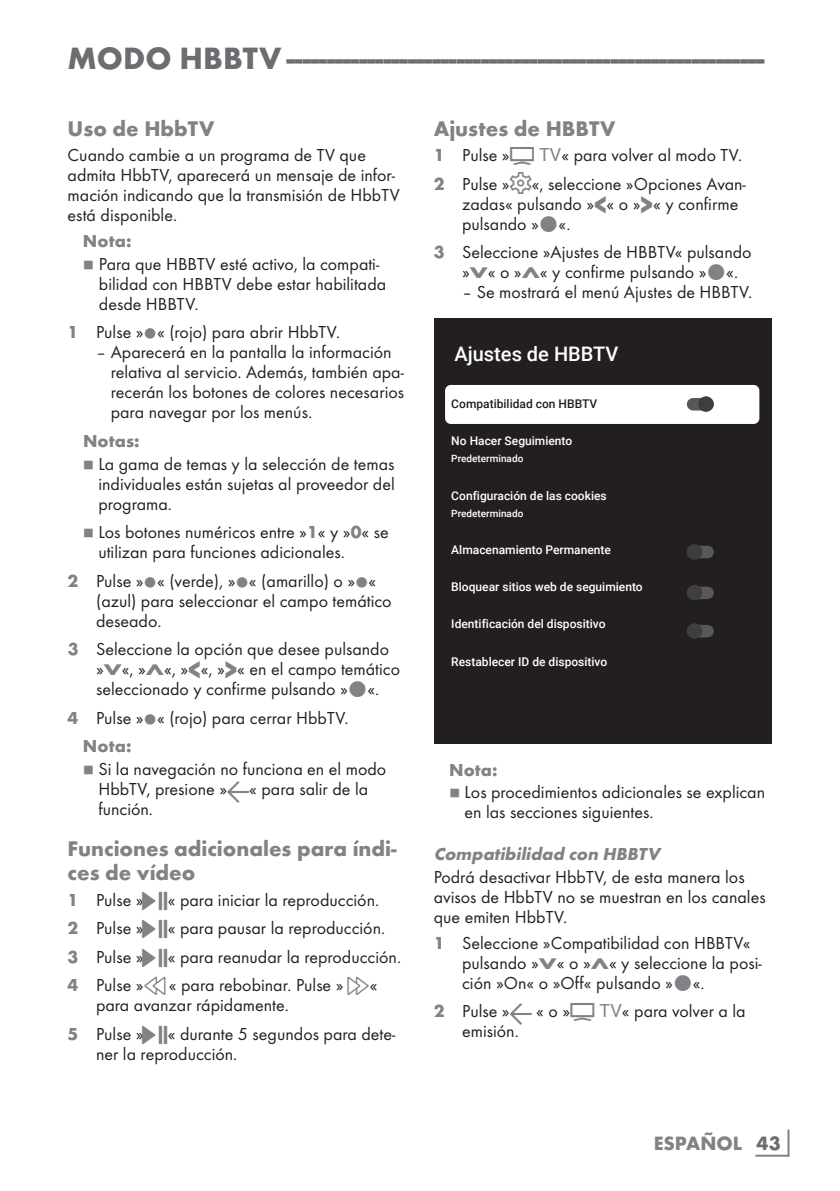
<style>
.page{position:relative;width:840px;height:1191px;background:#fff}
.page>*{position:absolute;margin:0;border:0;box-sizing:border-box;transform-origin:0 0}
.t1{font:700 32px "Futura TOT";color:#6c6d70}
.t2{font:700 22px/24px "Futura TOT";color:#808285}
.t3{font:500 20px "Roboto";color:#fff}
.t4{font:700 20px "Futura TOT";color:#808285}
.t5{font:18px/20px "Futura TOT Boo";color:#231f20}
.t6{font:italic 700 18px "Futura TOT";color:#808285}
.t7{font:700 18px "Futura TOT";letter-spacing:.005em;color:#808285}
.t8{font:500 12px "Roboto";color:#fff}
.t9{font:500 12px "Roboto";color:#231f20}
.t10{font:500 10px "Roboto";color:#fff}
.t11{font:8px "Grund Son Se";color:#808285}
.s1{font-family:"Futura TOT";font-weight:700;color:#808285}
.s2{color:#808285}
.s3{font-family:"Futura TOT";font-weight:700;font-size:16px;color:#808285}
.s4{font-family:"Futura TOT";font-weight:700;font-size:27.2px;color:#808285}
.s5{font-family:"Arcelik TS9 Android";font-size:24px;color:#808285}
.s6{font-family:"Arcelik TS9 Android";font-size:20px;color:#808285}
.s7{font-family:"Arcelik TS9 Android";font-size:32px;color:#808285}
.s8{font-family:"Roboto";color:#808285}
.s9{color:#6c6d70}
</style>
<div class="page">
<hr style="left:787px;top:1129px;width:2px;height:27px;background:#808285">
<hr style="left:755px;top:1154px;width:33px;height:2px;background:#808285">
<div style="left:433px;top:318px;width:338px;height:425px;background:#231f20"></div>
<div style="left:445px;top:385px;width:314px;height:39px;background:#fff;border-radius:6px"></div>
<div style="left:686px;top:398px;width:27px;height:12px;background:#57585a;border-radius:6px"></div>
<div style="left:697px;top:396px;width:16px;height:16px;background:#3e3e3f;border-radius:50%"></div>
<div style="left:686px;top:625px;width:27px;height:12px;background:#57585a;border-radius:6px"></div>
<div style="left:686px;top:623px;width:16px;height:16px;background:#3e3e3f;border-radius:50%"></div>
<div style="left:686px;top:586px;width:27px;height:13px;background:#57585a;border-radius:6px"></div>
<div style="left:686px;top:585px;width:16px;height:15px;background:#3e3e3f;border-radius:50%"></div>
<div style="left:686px;top:546px;width:27px;height:12px;background:#57585a;border-radius:6px"></div>
<div style="left:686px;top:544px;width:16px;height:15px;background:#3e3e3f;border-radius:50%"></div>
<h1 class="t1" style="left:68px;top:39px;width:698px">MODO HBBTV------------------------------------------------------------</h1>
<p class="t2" style="left:68px;top:116px;width:148px">Uso de HbbTV</p>
<p class="t5" style="left:68px;top:145px;width:333px">Cuando cambie a un programa de TV que admita HbbTV, aparecerá un mensaje de infor&shy;mación indicando que la transmisión de HbbTV está disponible.</p>
<p class="t7" style="left:83px;top:230px;width:50px">Nota:</p>
<p class="t11" style="left:83px;top:260px;width:13px">7</p>
<p class="t5" style="left:99px;top:254px;width:289px">Para que HBBTV esté activo, la compati&shy;bilidad con HBBTV debe estar habilitada desde HBBTV.</p>
<p class="t5" style="left:68px;top:322px;width:274px"><span class="s1">1</span> Pulse »<span class="s2">●</span>« (rojo) para abrir HbbTV.</p>
<p class="t5" style="left:111px;top:342px;width:295px;text-indent:-15px">– Aparecerá en la pantalla la información relativa al servicio. Además, también apa&shy;recerán los botones de colores necesarios para navegar por los menús.</p>
<p class="t7" style="left:83px;top:430px;width:58px">Notas:</p>
<p class="t11" style="left:83px;top:460px;width:13px">7</p>
<p class="t5" style="left:98px;top:453px;width:298px;text-align:justify">La gama de temas y la selección de temas individuales están sujetas al proveedor del programa.</p>
<p class="t11" style="left:83px;top:529px;width:13px">7</p>
<p class="t5" style="left:98px;top:522px;width:292px">Los botones numéricos entre »<span class="s1">1</span>« y »<span class="s1">0</span>« se utilizan para funciones adicionales.</p>
<p class="t5" style="left:96px;top:570px;width:297px;text-indent:-28px"><span class="s1">2</span> Pulse »<span class="s2">●</span>« (verde), »<span class="s2">●</span>« (amarillo) o »<span class="s2">●</span>« (azul) para seleccionar el campo temático deseado.</p>
<p class="t5" style="left:96px;top:639px;width:305px;text-indent:-28px"><span class="s1">3</span> Seleccione la opción que desee pulsando »<span class="s3">V</span>«, »<span class="s3">Λ</span>«, »<span class="s4">&lt;</span>«, »<span class="s4">&gt;</span>« en el campo temático seleccionado y confirme pulsando » «.</p>
<p class="t5" style="left:68px;top:707px;width:282px"><span class="s1">4</span> Pulse »<span class="s2">●</span>« (rojo) para cerrar HbbTV.</p>
<p class="t7" style="left:83px;top:735px;width:50px">Nota:</p>
<p class="t11" style="left:83px;top:766px;width:13px">7</p>
<p class="t5" style="left:98px;top:759px;width:289px">Si la navegación no funciona en el modo<br>HbbTV, presione »<span class="s5">A</span>« para salir de la función.</p>
<p class="t2" style="left:68px;top:836px;width:330px">Funciones adicionales para índi&shy;ces de vídeo</p>
<p class="t5" style="left:68px;top:885px;width:335px;line-height:28.6px"><span class="s1">1</span> Pulse » <span class="s6">W</span> « para iniciar la reproducción.<br><span class="s1">2</span> Pulse » <span class="s6">W</span> « para pausar la reproducción.<br><span class="s1">3</span> Pulse » <span class="s6">W</span> « para reanudar la reproducción.<br><span class="s1">4</span> Pulse » <span class="s6">U</span> « para rebobinar. Pulse » <span class="s6">V</span> «</p>
<p class="t5" style="left:68px;top:991px;width:329px;line-height:28.6px;text-indent:28px">para avanzar rápidamente.<br><span class="s1">5</span> Pulse » <span class="s6">W</span> « durante 5 segundos para dete-</p>
<p class="t5" style="left:96px;top:1043px;width:143px">ner la reproducción.</p>
<p class="t2" style="left:433px;top:116px;width:183px">Ajustes de HBBTV</p>
<p class="t5" style="left:433px;top:141px;width:313px;line-height:28.6px"><span class="s1">1</span> Pulse »<span class="s7">H</span> <span class="s8">TV</span>« para volver al modo TV.<br><span class="s1">2</span> Pulse »<span class="s5">S</span>«, seleccione »Opciones Avan-</p>
<p class="t5" style="left:462px;top:194px;width:277px">zadas« pulsando »<span class="s4">&lt;</span>« o »<span class="s4">&gt;</span>« y confirme pulsando » «.</p>
<p class="t5" style="left:462px;top:242px;width:291px;text-indent:-28px"><span class="s1">3</span> Seleccione »Ajustes de HBBTV« pulsando »<span class="s3">V</span>« o »<span class="s3">Λ</span>« y confirme pulsando » «.</p>
<p class="t5" style="left:462px;top:282px;width:291px">– Se mostrará el menú Ajustes de HBBTV.</p>
<p class="t3" style="left:454px;top:340px;width:165px">Ajustes de HBBTV</p>
<p class="t9" style="left:451px;top:395px;width:147px">Compatibilidad con HBBTV</p>
<p class="t8" style="left:451px;top:432px;width:122px">No Hacer Seguimiento</p>
<p class="t10" style="left:451px;top:452px;width:73px">Predeterminado</p>
<p class="t8" style="left:451px;top:487px;width:157px">Configuración de las cookies</p>
<p class="t10" style="left:451px;top:506px;width:73px">Predeterminado</p>
<p class="t8" style="left:451px;top:541px;width:161px">Almacenamiento Permanente</p>
<p class="t8" style="left:451px;top:579px;width:193px">Bloquear sitios web de seguimiento</p>
<p class="t8" style="left:451px;top:616px;width:156px">Identificación del dispositivo</p>
<p class="t8" style="left:451px;top:653px;width:157px">Restablecer ID de dispositivo</p>
<p class="t7" style="left:449px;top:758px;width:50px">Nota:</p>
<p class="t11" style="left:449px;top:789px;width:13px">7</p>
<p class="t5" style="left:464px;top:782px;width:302px">Los procedimientos adicionales se explican en las secciones siguientes.</p>
<p class="t6" style="left:433px;top:843px;width:231px">Compatibilidad con HBBTV</p>
<p class="t5" style="left:433px;top:867px;width:333px">Podrá desactivar HbbTV, de esta manera los avisos de HbbTV no se muestran en los canales que emiten HbbTV.</p>
<p class="t5" style="left:462px;top:932px;width:301px;text-indent:-28px"><span class="s1">1</span> Seleccione »Compatibilidad con HBBTV« pulsando »<span class="s3">V</span>« o »<span class="s3">Λ</span>« y seleccione la posi&shy;ción »On« o »Off« pulsando » «.</p>
<p class="t5" style="left:462px;top:1001px;width:285px;text-indent:-28px"><span class="s1">2</span> Pulse »<span class="s5">A</span> « o »<span class="s7">H</span> <span class="s8">TV</span>« para volver a la emisión.</p>
<p class="t4" style="left:653px;top:1131px;width:128px">ESPAÑOL <span class="s9">43</span></p>
</div>
